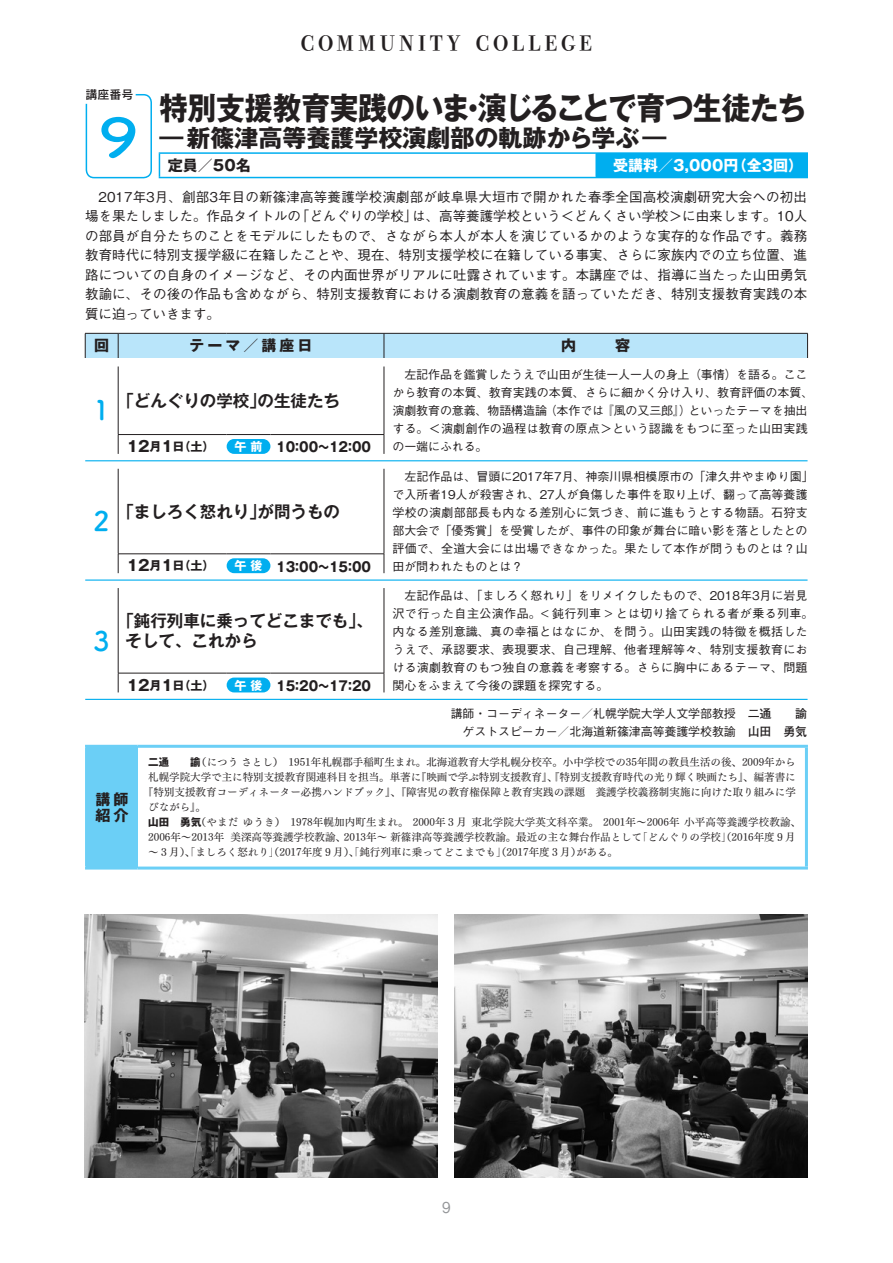
<style>
.page{position:relative;width:893px;height:1263px;background:#fff}
.page>*{position:absolute;margin:0;border:0;box-sizing:border-box;transform-origin:0 0}
.t1{font:54px "Tsuku A Rd Gothic Std B";color:#00aeef;scale:1.25 1}
.t2{font:700 31.5px "Gothic MB101 Pro";letter-spacing:-.01em;color:#231f20;scale:.91 1}
.t3{font:27px "Tsuku A Rd Gothic Std B";color:#00aeef}
.t4{font:700 24px "Gothic MB101 Pro";color:#231f20}
.t5{font:21px "Shuei Shogo M Std H";letter-spacing:.2em;color:#231f20;scale:.9 1}
.t6{font:700 16.5px/19.5px "Gothic MB101 Pro De";color:#231f20}
.t7{font:700 15px/16.5px "Gothic MB101 Pro";letter-spacing:.2em;color:#231f20}
.t8{font:700 15px "Gothic MB101 Pro";color:#fff}
.t9{font:500 15px "Gothic BBB Pro";color:#939598;scale:.9 1}
.t10{font:500 13.5px/19.5px "Gothic BBB Pro";letter-spacing:.01em;color:#231f20;text-align:justify}
.t11{font:700 13.5px "Gothic MB101 Pro";color:#231f20;scale:.93 1}
.t12{font:500 12px/18px "Gothic BBB Pro";letter-spacing:.005em;color:#231f20}
.t13{font:700 12px "Gothic MB101 Pro";color:#231f20}
.t14{font:12px "Rodin Pro DB";color:#231f20}
.t15{font:10.5px "Tsuku Min Pr 5 M";color:#231f20}
.s1{font-size:15px}
.s2{font-size:12px;color:#fff}
.s3{font-family:"Futo Go B101 Pro";font-weight:700}
.s4{font-family:"Gothic MB101 Pro";font-weight:700}
</style>
<div class="page">
<div style="left:86px;top:94px;width:66px;height:84px;border:2px solid #00aeef;border-radius:8px"></div>
<svg style="left:85px;top:94px;width:50px;height:10px"></svg>
<div style="left:596px;top:153px;width:211px;height:25px;background:#00aeef"></div>
<hr style="left:159px;top:152px;width:437px;height:2px;background:#00aeef">
<svg style="left:159px;top:154px;width:1px;height:23px"></svg>
<hr style="left:159px;top:177px;width:437px;height:1px;background:#00aeef">
<hr style="left:596px;top:152px;width:212px;height:2px;background:#00aeef">
<hr style="left:806px;top:154px;width:2px;height:23px;background:#00aeef">
<hr style="left:596px;top:177px;width:212px;height:1px;background:#00aeef">
<hr style="left:595px;top:154px;width:2px;height:23px;background:#00aeef">
<div style="left:85px;top:333px;width:723px;height:25px;background:#b9e5fa"></div>
<hr style="left:118px;top:366px;width:1px;height:68px;background:#231f20">
<hr style="left:384px;top:366px;width:1px;height:68px;background:#231f20">
<hr style="left:118px;top:434px;width:109px;height:1px;background:#231f20">
<svg style="left:118px;top:435px;width:1px;height:19px"></svg>
<hr style="left:227px;top:434px;width:43px;height:1px;background:#231f20">
<hr style="left:270px;top:434px;width:114px;height:1px;background:#231f20">
<svg style="left:384px;top:435px;width:1px;height:19px"></svg>
<hr style="left:118px;top:469px;width:1px;height:85px;background:#231f20">
<hr style="left:384px;top:469px;width:1px;height:85px;background:#231f20">
<hr style="left:118px;top:554px;width:109px;height:1px;background:#231f20">
<svg style="left:118px;top:554px;width:1px;height:19px"></svg>
<hr style="left:227px;top:554px;width:43px;height:1px;background:#231f20">
<hr style="left:270px;top:554px;width:114px;height:1px;background:#231f20">
<svg style="left:384px;top:554px;width:1px;height:19px"></svg>
<hr style="left:118px;top:588px;width:1px;height:85px;background:#231f20">
<hr style="left:384px;top:588px;width:1px;height:85px;background:#231f20">
<hr style="left:118px;top:673px;width:109px;height:1px;background:#231f20">
<svg style="left:118px;top:673px;width:1px;height:19px"></svg>
<hr style="left:227px;top:673px;width:43px;height:1px;background:#231f20">
<hr style="left:270px;top:673px;width:114px;height:1px;background:#231f20">
<svg style="left:384px;top:673px;width:1px;height:19px"></svg>
<div style="left:227px;top:439px;width:43px;height:15px;background:#00aeef;border-radius:7px"></div>
<hr style="left:85px;top:460px;width:722px;height:1px;background:#00aeef">
<div style="left:227px;top:558px;width:43px;height:15px;background:#00aeef;border-radius:7px"></div>
<hr style="left:85px;top:579px;width:722px;height:2px;background:#00aeef">
<div style="left:227px;top:677px;width:43px;height:15px;background:#00aeef;border-radius:7px"></div>
<hr style="left:85px;top:699px;width:722px;height:1px;background:#00aeef">
<div style="left:87px;top:746px;width:51px;height:122px;background:#6bcff6"></div>
<hr style="left:85px;top:745px;width:53px;height:3px;background:#6bcff6">
<hr style="left:85px;top:748px;width:3px;height:118px;background:#6bcff6">
<hr style="left:138px;top:745px;width:670px;height:3px;background:#6bcff6">
<hr style="left:805px;top:748px;width:3px;height:118px;background:#6bcff6">
<hr style="left:85px;top:866px;width:53px;height:3px;background:#6bcff6">
<hr style="left:138px;top:866px;width:670px;height:3px;background:#6bcff6">
<img style="left:455px;top:914px;width:352px;height:264px">
<img style="left:85px;top:914px;width:353px;height:264px">
<h3 class="t5" style="left:301px;top:29px;width:325px">COMMUNITY COLLEGE</h3>
<p class="t14" style="left:86px;top:86px;width:49px">講座番号</p>
<h1 class="t1" style="left:98px;top:95px;width:34px">9</h1>
<h2 class="t2" style="left:159px;top:82px;width:712px">特別支援教育実践のいま・演じることで育つ生徒たち</h2>
<h3 class="t4" style="left:159px;top:118px;width:508px">―新篠津高等養護学校演劇部の軌跡から学ぶ―</h3>
<p class="t7" style="left:168px;top:155px;width:84px">定員／50名</p>
<p class="t8" style="left:613px;top:153px;width:191px">受講料／3,000円（全3回）</p>
<p class="t10" style="left:85px;top:185px;width:724px">　2017年3月、創部3年目の新篠津高等養護学校演劇部が岐阜県大垣市で開かれた春季全国高校演劇研究大会への初出場を果たしました。作品タイトルの「どんぐりの学校」は、高等養護学校という＜どんくさい学校＞に由来します。10人の部員が自分たちのことをモデルにしたもので、さながら本人が本人を演じているかのような実存的な作品です。義務教育時代に特別支援学級に在籍したことや、現在、特別支援学校に在籍している事実、さらに家族内での立ち位置、進路についての自身のイメージなど、その内面世界がリアルに吐露されています。本講座では、指導に当たった山田勇気教諭に、その後の作品も含めながら、特別支援教育における演劇教育の意義を語っていただき、特別支援教育実践の本質に迫っていきます。</p>
<p class="t7" style="left:94px;top:336px;width:17px">回</p>
<p class="t7" style="left:190px;top:336px;width:124px">テーマ／講座日</p>
<p class="t7" style="left:561px;top:336px;width:70px">内　　容</p>
<h3 class="t3" style="left:94px;top:389px;width:18px">1</h3>
<h3 class="t6" style="left:117px;top:389px;width:224px">「どんぐりの学校」の生徒たち</h3>
<p class="t12" style="left:392px;top:364px;width:422px">　左記作品を鑑賞したうえで山田が生徒一人一人の身上（事情）を語る。ここから教育の本質、教育実践の本質、さらに細かく分け入り、教育評価の本質、演劇教育の意義、物語構造論（本作では『風の又三郎』）といったテーマを抽出する。＜演劇創作の過程は教育の原点＞という認識をもつに至った山田実践</p>
<p class="t13" style="left:127px;top:436px;width:89px"><span class="s1">12</span>月<span class="s1">1</span>日（土）</p>
<p class="t11" style="left:234px;top:436px;width:149px"><span class="s2">午 前</span> 10：00～12：00</p>
<p class="t12" style="left:392px;top:436px;width:97px">の一端にふれる。</p>
<h3 class="t3" style="left:94px;top:500px;width:18px">2</h3>
<h3 class="t6" style="left:117px;top:499px;width:224px">「ましろく怒れり」が問うもの</h3>
<p class="t12" style="left:392px;top:465px;width:423px">　左記作品は、冒頭に2017年7月、神奈川県相模原市の「津久井やまゆり園」で入所者19人が殺害され、27人が負傷した事件を取り上げ、翻って高等養護学校の演劇部部長も内なる差別心に気づき、前に進もうとする物語。石狩支部大会で「優秀賞」を受賞したが、事件の印象が舞台に暗い影を落としたとの評価で、全道大会には出場できなかった。果たして本作が問うものとは？山</p>
<h3 class="t3" style="left:94px;top:619px;width:18px">3</h3>
<p class="t13" style="left:127px;top:556px;width:89px"><span class="s1">12</span>月<span class="s1">1</span>日（土）</p>
<p class="t11" style="left:234px;top:555px;width:149px"><span class="s2">午 後</span> 13：00～15：00</p>
<p class="t12" style="left:392px;top:555px;width:132px">田が問われたものとは？</p>
<h3 class="t6" style="left:126px;top:609px;width:249px;text-indent:-8px">「鈍行列車に乗ってどこまでも」、そして、これから</h3>
<p class="t12" style="left:392px;top:585px;width:423px">　左記作品は、「ましろく怒れり」をリメイクしたもので、2018年3月に岩見沢で行った自主公演作品。&lt; 鈍行列車 &gt; とは切り捨てられる者が乗る列車。内なる差別意識、真の幸福とはなにか、を問う。山田実践の特徴を概括したうえで、承認要求、表現要求、自己理解、他者理解等々、特別支援教育における演劇教育のもつ独自の意義を考察する。さらに胸中にあるテーマ、問題</p>
<p class="t13" style="left:127px;top:675px;width:89px"><span class="s1">12</span>月<span class="s1">1</span>日（土）</p>
<p class="t11" style="left:234px;top:674px;width:149px"><span class="s2">午 後</span> 15：20～17：20</p>
<p class="t12" style="left:392px;top:675px;width:217px">関心をふまえて今後の課題を探究する。</p>
<p class="t12" style="left:451px;top:703px;width:358px;text-align:right">講師・コーディネーター／札幌学院大学人文学部教授　<span class="s3">二通　　諭</span>ゲストスピーカー／北海道新篠津高等養護学校教諭　<span class="s3">山田　勇気</span></p>
<p class="t7" style="left:96px;top:789px;width:35px">講師紹介</p>
<p class="t15" style="left:148px;top:753px;width:649px"><span class="s4">二通　　諭</span>（につう さとし）　1951年札幌郡手稲町生まれ。北海道教育大学札幌分校卒。小中学校での35年間の教員生活の後、2009年から</p>
<p class="t15" style="left:148px;top:768px;width:649px">札幌学院大学で主に特別支援教育関連科目を担当。単著に『映画で学ぶ特別支援教育』、『特別支援教育時代の光り輝く映画たち』、編著書に</p>
<p class="t15" style="left:143px;top:783px;width:654px">『特別支援教育コーディネーター必携ハンドブック』、『障害児の教育権保障と教育実践の課題　養護学校義務制実施に向けた取り組みに学</p>
<p class="t15" style="left:148px;top:798px;width:59px">びながら』。</p>
<p class="t15" style="left:148px;top:813px;width:654px"><span class="s4">山田　勇気</span>（やまだ ゆうき）　1978年幌加内町生まれ。 2000年３月 東北学院大学英文科卒業。 2001年〜2006年 小平高等養護学校教諭、</p>
<p class="t15" style="left:148px;top:828px;width:649px">2006年〜 2013年 美深高等養護学校教諭、2013年〜 新篠津高等養護学校教諭。最近の主な舞台作品として「どんぐりの学校」（2016年度９月</p>
<p class="t15" style="left:148px;top:843px;width:471px">〜３月）、「ましろく怒れり」（2017年度９月）、「鈍行列車に乗ってどこまでも」（2017年度３月）がある。</p>
<p class="t9" style="left:442px;top:1196px;width:11px">9</p>
</div>
